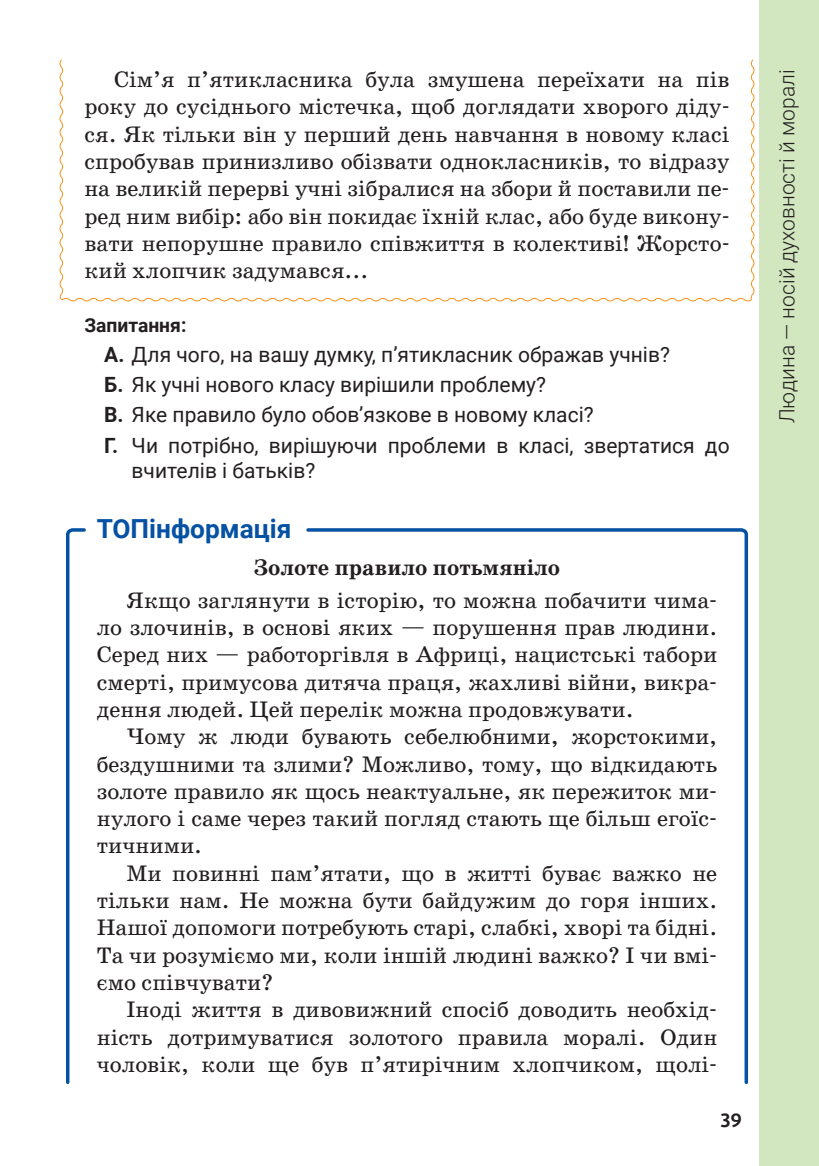
<style>
.page{position:relative;width:819px;height:1166px;background:#fff}
.page>*{position:absolute;margin:0;border:0;box-sizing:border-box;transform-origin:0 0}
.Рубрика{font:700 26.25px "Roboto";color:#0551a4}
.Текст{font:22.75px/27.3px "School Book AC";color:#231f20;text-align:justify}
.Центр_болд{font:700 22.75px "School Book AC";color:#231f20}
.Діти_питання{font:21px/25.2px "Roboto";color:#231f20}
.t1{font:300 21px "Roboto";color:#231f20}
.Діти_говорять{font:700 19.25px "Roboto";color:#231f20}
.t2{font:700 19.25px "Daxline Pro";color:#231f20}
.s1{font-weight:700}
</style>
<div class="page">
<div style="left:759px;top:0;width:60px;height:1166px;background:#d2e7bf"></div>
<svg style="left:59px;top:59px;width:696px;height:243px"></svg>
<svg style="left:66px;top:528px;width:20px;height:556px"></svg>
<svg style="left:306px;top:528px;width:443px;height:556px"></svg>
<p class="Текст" style="left:84px;top:66px;width:646px;text-indent:30px">Сім’я п’ятикласника була змушена переїхати на пів року до сусіднього містечка, щоб доглядати хворого діду&shy;ся. Як тільки він у перший день навчання в новому класі спробував принизливо обізвати однокласників, то відразу на великій перерві учні зібралися на збори й поставили пе&shy;ред ним вибір: або він покидає їхній клас, або буде викону&shy;вати непорушне правило співжиття в колективі! Жорсто&shy;кий хлопчик задумався...</p>
<p class="Діти_говорять" style="left:84px;top:312px;width:103px">Запитання:</p>
<p class="Діти_питання" style="left:104px;top:341px;width:567px"><span class="s1">А.</span> Для чого, на вашу думку, п’ятикласник ображав учнів?</p>
<p class="Діти_питання" style="left:104px;top:371px;width:443px"><span class="s1">Б.</span> Як учні нового класу вирішили проблему?</p>
<p class="Діти_питання" style="left:104px;top:402px;width:491px"><span class="s1">В.</span> Яке правило було обов’язкове в новому класі?</p>
<p class="Діти_питання" style="left:132px;top:432px;width:599px;text-indent:-27px"><span class="s1">Г.</span> Чи потрібно, вирішуючи проблеми в класі, звертатися до вчителів і батьків?</p>
<p class="Рубрика" style="left:97px;top:510px;width:196px">ТОПінформація</p>
<p class="Центр_болд" style="left:254px;top:555px;width:308px">Золоте правило потьмяніло</p>
<p class="Текст" style="left:97px;top:586px;width:622px;text-indent:30px">Якщо заглянути в історію, то можна побачити чима&shy;ло злочинів, в основі яких — порушення прав людини.<br>Серед них — работоргівля в Африці, нацистські табори смерті, примусова дитяча праця, жахливі війни, викра&shy;дення людей. Цей перелік можна продовжувати.</p>
<p class="Текст" style="left:97px;top:723px;width:622px;text-indent:30px">Чому ж люди бувають себелюбними, жорстокими, бездушними та злими? Можливо, тому, що відкидають золоте правило як щось неактуальне, як пережиток ми&shy;нулого і саме через такий погляд стають ще більш егоїс&shy;тичними.</p>
<p class="Текст" style="left:97px;top:859px;width:622px;text-indent:30px">Ми повинні пам’ятати, що в житті буває важко не тільки нам. Не можна бути байдужим до горя інших.<br>Нашої допомоги потребують старі, слабкі, хворі та бідні.<br>Та чи розуміємо ми, коли іншій людині важко? І чи вмі&shy;ємо співчувати?</p>
<p class="Текст" style="left:97px;top:996px;width:622px;text-indent:30px">Іноді життя в дивовижний спосіб доводить необхід&shy;ність дотримуватися золотого правила моралі. Один чоловік, коли ще був п’ятирічним хлопчиком, щолі-</p>
<p class="t2" style="left:720px;top:1104px;width:23px">39</p>
<p class="t1" style="left:772px;top:423px;width:355px;rotate:-90deg">Людина — носій духовності й моралі</p>
</div>
